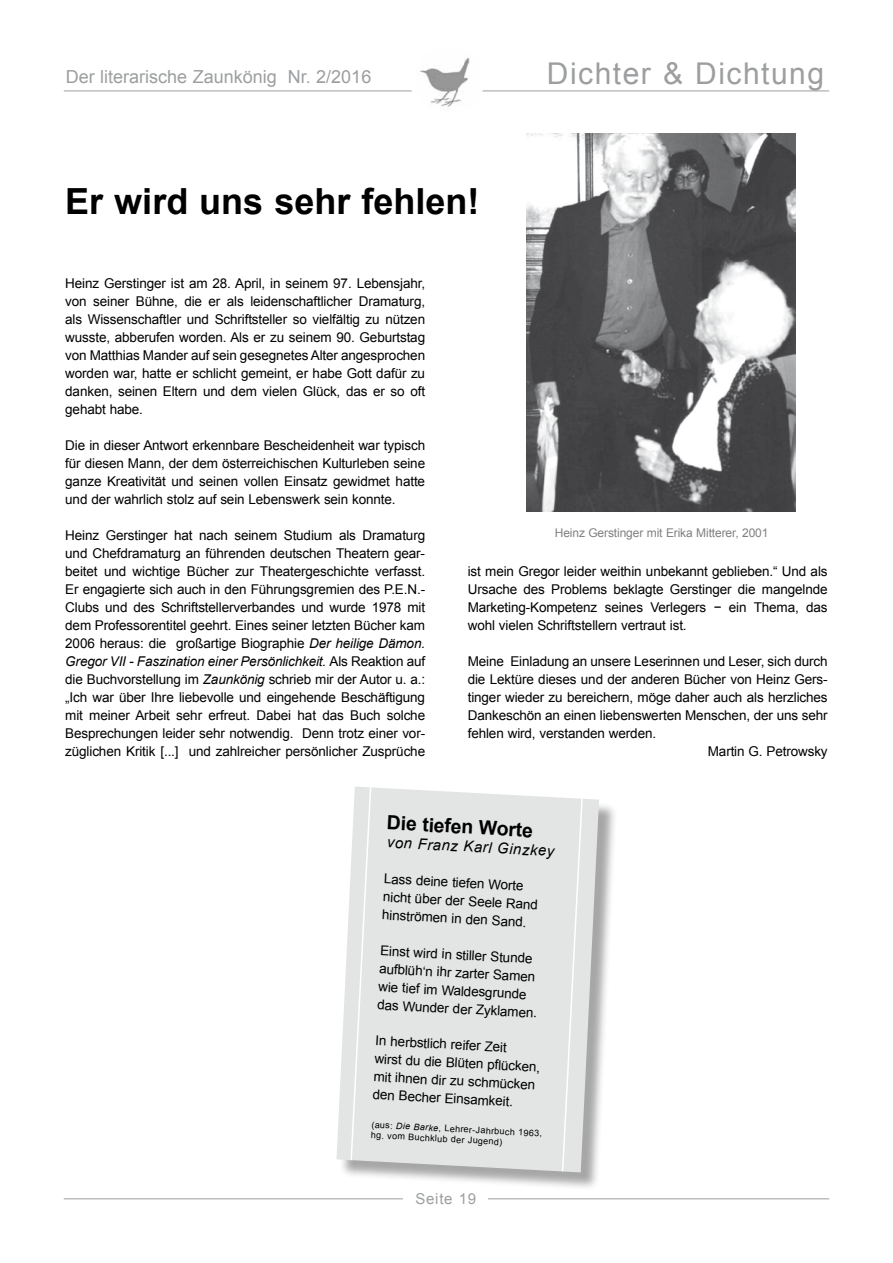
<style>
.page{position:relative;width:893px;height:1263px;background:#fff}
.page>*{position:absolute;margin:0;border:0;box-sizing:border-box;transform-origin:0 0}
.t1{font:700 36px "Arial";color:#000}
.t2{font:30px "Arial";letter-spacing:.05em;color:#9c9e9f}
.t3{font:700 19.5px "Arial";color:#000}
.t4{font:18px "Arial";color:#9c9e9f}
.t5{font:italic 15px "Arial";color:#000}
.t6{font:15px "Arial";letter-spacing:.05em;color:#9c9e9f}
.t7{font:13.5px/18px "Arial";letter-spacing:-.01em;color:#000;text-align:justify}
.t8{font:12px "Arial";letter-spacing:-.01em;color:#808080}
.t9{font:9px/10.5px "Arial";color:#000}
.s1{font-style:italic}
</style>
<div class="page">
<img style="left:526px;top:133px;width:270px;height:378px">
<div style="left:339px;top:789px;width:278px;height:401px;background:#000;opacity:.35"></div>
<svg style="left:336px;top:787px;width:263px;height:385px;background:#e2e2e2"></svg>
<svg style="left:350px;top:786px;width:22px;height:376px;background:#e5e6e6"></svg>
<svg style="left:561px;top:797px;width:23px;height:376px;background:#e3e4e4"></svg>
<hr style="left:64px;top:91px;width:765px;height:1px;background:#9c9e9f">
<div style="left:410px;top:45px;width:69px;height:69px;background:#fff;border-radius:50%"></div>
<hr style="left:64px;top:1198px;width:765px;height:1px;background:#9c9e9f">
<div style="left:404px;top:1191px;width:84px;height:27px;background:#fff"></div>
<img style="left:420px;top:57px;width:60px;height:50px">
<div style="left:415px;top:45px;width:69px;height:69px;border:1px solid #fff;border-radius:50%"></div>
<h3 class="t4" style="left:66px;top:65px;width:307px">Der literarische Zaunkönig Nr. 2/2016</h3>
<h2 class="t2" style="left:547px;top:54px;width:279px">Dichter &amp; Dichtung</h2>
<h1 class="t1" style="left:65px;top:178px;width:416px">Er wird uns sehr fehlen!</h1>
<p class="t7" style="left:65px;top:274px;width:361px">Heinz Gerstinger ist am 28. April, in seinem 97. Lebensjahr, von seiner Bühne, die er als leidenschaftlicher Dramaturg, als Wissenschaftler und Schriftsteller so vielfältig zu nützen wusste, abberufen worden. Als er zu seinem 90. Geburtstag von Matthias Mander auf sein gesegnetes Alter angesprochen worden war, hatte er schlicht gemeint, er habe Gott dafür zu danken, seinen Eltern und dem vielen Glück, das er so oft gehabt habe.</p>
<p class="t7" style="left:65px;top:436px;width:361px">Die in dieser Antwort erkennbare Bescheidenheit war typisch für diesen Mann, der dem österreichischen Kulturleben seine ganze Kreativität und seinen vollen Einsatz gewidmet hatte und der wahrlich stolz auf sein Lebenswerk sein konnte.</p>
<p class="t7" style="left:65px;top:526px;width:361px">Heinz Gerstinger hat nach seinem Studium als Dramaturg und Chefdramaturg an führenden deutschen Theatern gear&shy;beitet und wichtige Bücher zur Theatergeschichte verfasst.<br>Er engagierte sich auch in den Führungsgremien des P.E.N.- Clubs und des Schriftstellerverbandes und wurde 1978 mit dem Professorentitel geehrt. Eines seiner letzten Bücher kam 2006 heraus: die großartige Biographie <span class="s1">Der heilige Dämon.<br>Gregor VII - Faszination einer Persönlichkeit.</span> Als Reaktion auf die Buchvorstellung im <span class="s1">Zaunkönig</span> schrieb mir der Autor u. a.: „Ich war über Ihre liebevolle und eingehende Beschäftigung mit meiner Arbeit sehr erfreut. Dabei hat das Buch solche Besprechungen leider sehr notwendig. Denn trotz einer vor&shy;züglichen Kritik [...] und zahlreicher persönlicher Zusprüche</p>
<p class="t8" style="left:555px;top:525px;width:215px">Heinz Gerstinger mit Erika Mitterer, 2001</p>
<p class="t7" style="left:468px;top:562px;width:361px">ist mein Gregor leider weithin unbekannt geblieben.“ Und als Ursache des Problems beklagte Gerstinger die mangelnde Marketing-Kompetenz seines Verlegers − ein Thema, das wohl vielen Schriftstellern vertraut ist.</p>
<p class="t7" style="left:468px;top:652px;width:361px">Meine Einladung an unsere Leserinnen und Leser, sich durch</p>
<p class="t7" style="left:468px;top:670px;width:361px">die Lektüre dieses und der anderen Bücher von Heinz Gers-</p>
<p class="t7" style="left:468px;top:688px;width:361px">tinger wieder zu bereichern, möge daher auch als herzliches</p>
<p class="t7" style="left:468px;top:706px;width:361px">Dankeschön an einen liebenswerten Menschen, der uns sehr</p>
<p class="t7" style="left:468px;top:724px;width:190px">fehlen wird, verstanden werden.</p>
<p class="t7" style="left:708px;top:742px;width:121px">Martin G. Petrowsky</p>
<h3 class="t3" style="left:388px;top:810px;width:148px;rotate:3deg">Die tiefen Worte</h3>
<p class="t5" style="left:387px;top:832px;width:169px;rotate:3deg">von Franz Karl Ginzkey</p>
<p class="t7" style="left:384px;top:870px;width:157px;text-align:left;rotate:3deg">Lass deine tiefen Worte nicht über der Seele Rand hinströmen in den Sand.</p>
<p class="t7" style="left:381px;top:942px;width:161px;text-align:left;rotate:3deg">Einst wird in stiller Stunde aufblüh‘n ihr zarter Samen wie tief im Waldesgrunde das Wunder der Zyklamen.</p>
<p class="t7" style="left:376px;top:1031px;width:167px;text-align:left;rotate:3deg">In herbstlich reifer Zeit<br>wirst du die Blüten pflücken, mit ihnen dir zu schmücken den Becher Einsamkeit.</p>
<p class="t9" style="left:372px;top:1119px;width:172px;rotate:3deg">(aus: <span class="s1">Die Barke</span>, Lehrer-Jahrbuch 1963, hg. vom Buchklub der Jugend)</p>
<p class="t6" style="left:415px;top:1188px;width:62px">Seite 19</p>
</div>
